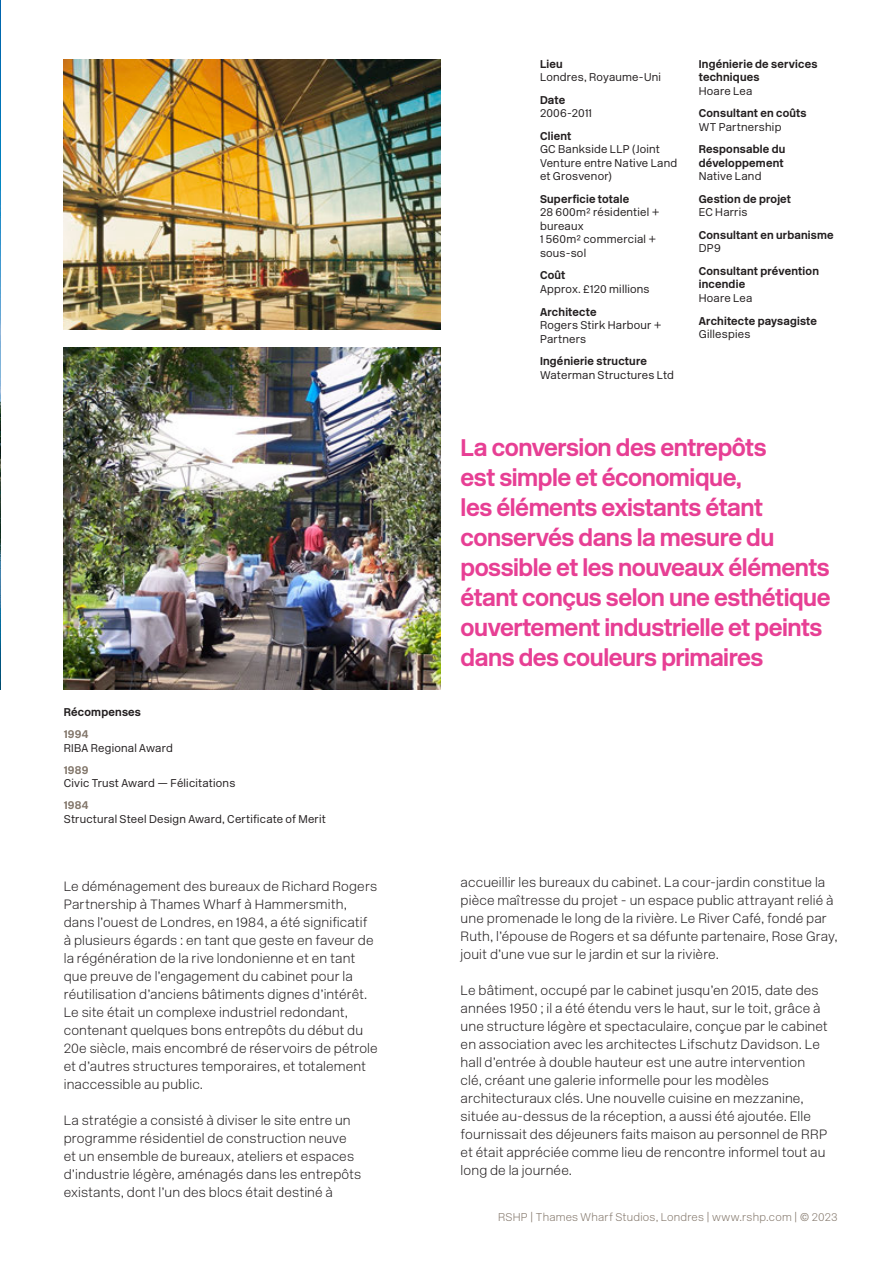
<style>
.page{position:relative;width:893px;height:1263px;background:#fff}
.page>*{position:absolute;margin:0;border:0;box-sizing:border-box;transform-origin:0 0}
.Pullquote{font:700 24px/30px "New Rail Alphabet";letter-spacing:-.02em;color:#e73f94}
.Body{font:13.5px/18px "New Rail Alphabet White";letter-spacing:.01em;color:#231f20}
.Info_Body{font:300 11.25px/13.5px "New Rail Alphabet";letter-spacing:.02em;color:#231f20}
.Info_Header{font:700 11.25px/13.5px "New Rail Alphabet";letter-spacing:.02em;color:#231f20}
.Info_Award_Title{font:300 11.25px "New Rail Alphabet";letter-spacing:.02em;color:#231f20}
.Header-Footer{font:11.25px "New Rail Alphabet White";letter-spacing:.02em;color:#82766a}
.Info_Award_Date{font:700 11.25px "New Rail Alphabet";letter-spacing:.02em;color:#82766a}
.Info_Award_Header{font:700 11.25px "New Rail Alphabet";letter-spacing:.02em;color:#231f20}
</style>
<div class="page">
<img style="left:0;top:1px;width:1px;height:689px">
<img style="left:64px;top:60px;width:377px;height:270px">
<img style="left:64px;top:348px;width:377px;height:342px">
<p class="Info_Award_Header" style="left:64px;top:704px;width:79px">Récompenses</p>
<p class="Info_Award_Date" style="left:64px;top:726px;width:26px">1994</p>
<p class="Info_Award_Title" style="left:64px;top:740px;width:111px">RIBA Regional Award</p>
<p class="Info_Award_Date" style="left:64px;top:762px;width:26px">1989</p>
<p class="Info_Award_Title" style="left:64px;top:776px;width:173px">Civic Trust Award — Félicitations</p>
<p class="Info_Award_Date" style="left:64px;top:797px;width:26px">1984</p>
<p class="Info_Award_Title" style="left:64px;top:811px;width:264px">Structural Steel Design Award, Certificate of Merit</p>
<p class="Body" style="left:64px;top:877px;width:315px">Le déménagement des bureaux de Richard Rogers Partnership à Thames Wharf à Hammersmith, dans l’ouest de Londres, en 1984, a été significatif à plusieurs égards : en tant que geste en faveur de la régénération de la rive londonienne et en tant que preuve de l’engagement du cabinet pour la réutilisation d’anciens bâtiments dignes d’intérêt.<br>Le site était un complexe industriel redondant, contenant quelques bons entrepôts du début du 20e siècle, mais encombré de réservoirs de pétrole et d’autres structures temporaires, et totalement inaccessible au public.</p>
<p class="Body" style="left:64px;top:1111px;width:299px">La stratégie a consisté à diviser le site entre un programme résidentiel de construction neuve et un ensemble de bureaux, ateliers et espaces d’industrie légère, aménagés dans les entrepôts existants, dont l’un des blocs était destiné à</p>
<p class="Info_Header" style="left:540px;top:57px;width:24px">Lieu</p>
<p class="Info_Body" style="left:540px;top:71px;width:123px">Londres, Royaume-Uni</p>
<p class="Info_Header" style="left:540px;top:93px;width:27px">Date</p>
<p class="Info_Body" style="left:540px;top:107px;width:54px">2006-2011</p>
<p class="Info_Header" style="left:540px;top:129px;width:33px">Client</p>
<p class="Info_Body" style="left:540px;top:143px;width:139px">GC Bankside LLP (Joint<br>Venture entre Native Land et Grosvenor)</p>
<p class="Info_Header" style="left:540px;top:192px;width:91px">Superficie totale</p>
<p class="Info_Body" style="left:540px;top:206px;width:121px">28 600m² résidentiel + bureaux<br>1 560m² commercial + sous-sol</p>
<p class="Info_Header" style="left:540px;top:269px;width:27px">Coût</p>
<p class="Info_Body" style="left:540px;top:282px;width:111px">Approx. £120 millions</p>
<p class="Info_Header" style="left:540px;top:305px;width:58px">Architecte</p>
<p class="Info_Body" style="left:540px;top:318px;width:123px">Rogers Stirk Harbour +<br>Partners</p>
<p class="Info_Header" style="left:540px;top:354px;width:108px">Ingénierie structure</p>
<p class="Info_Body" style="left:540px;top:368px;width:136px">Waterman Structures Ltd</p>
<p class="Info_Header" style="left:699px;top:57px;width:120px">Ingénierie de services techniques</p>
<p class="Info_Body" style="left:699px;top:84px;width:55px">Hoare Lea</p>
<p class="Info_Header" style="left:699px;top:107px;width:109px">Consultant en coûts</p>
<p class="Info_Body" style="left:699px;top:120px;width:84px">WT Partnership</p>
<p class="Info_Header" style="left:699px;top:143px;width:88px">Responsable du développement</p>
<p class="Info_Body" style="left:699px;top:170px;width:64px">Native Land</p>
<p class="Info_Header" style="left:699px;top:192px;width:94px">Gestion de projet</p>
<p class="Info_Body" style="left:699px;top:206px;width:50px">EC Harris</p>
<p class="Info_Header" style="left:699px;top:228px;width:137px">Consultant en urbanisme</p>
<p class="Info_Body" style="left:699px;top:242px;width:24px">DP9</p>
<p class="Info_Header" style="left:699px;top:264px;width:122px">Consultant prévention incendie</p>
<p class="Info_Body" style="left:699px;top:291px;width:55px">Hoare Lea</p>
<p class="Info_Header" style="left:699px;top:314px;width:120px">Architecte paysagiste</p>
<p class="Info_Body" style="left:699px;top:327px;width:53px">Gillespies</p>
<p class="Pullquote" style="left:461px;top:432px;width:372px">La conversion des entrepôts<br>est simple et économique,<br>les éléments existants étant conservés dans la mesure du possible et les nouveaux éléments étant conçus selon une esthétique ouvertement industrielle et peints dans des couleurs primaires</p>
<p class="Body" style="left:461px;top:873px;width:379px">accueillir les bureaux du cabinet. La cour-jardin constitue la pièce maîtresse du projet - un espace public attrayant relié à une promenade le long de la rivière. Le River Café, fondé par Ruth, l’épouse de Rogers et sa défunte partenaire, Rose Gray, jouit d’une vue sur le jardin et sur la rivière.</p>
<p class="Body" style="left:461px;top:981px;width:369px">Le bâtiment, occupé par le cabinet jusqu’en 2015, date des années 1950 ; il a été étendu vers le haut, sur le toit, grâce à une structure légère et spectaculaire, conçue par le cabinet en association avec les architectes Lifschutz Davidson. Le hall d’entrée à double hauteur est une autre intervention clé, créant une galerie informelle pour les modèles architecturaux clés. Une nouvelle cuisine en mezzanine, située au-dessus de la réception, a aussi été ajoutée. Elle fournissait des déjeuners faits maison au personnel de RRP et était appréciée comme lieu de rencontre informel tout au long de la journée.</p>
<p class="Header-Footer" style="left:498px;top:1209px;width:341px">RSHP | Thames Wharf Studios, Londres | www.rshp.com | © 2023</p>
</div>
